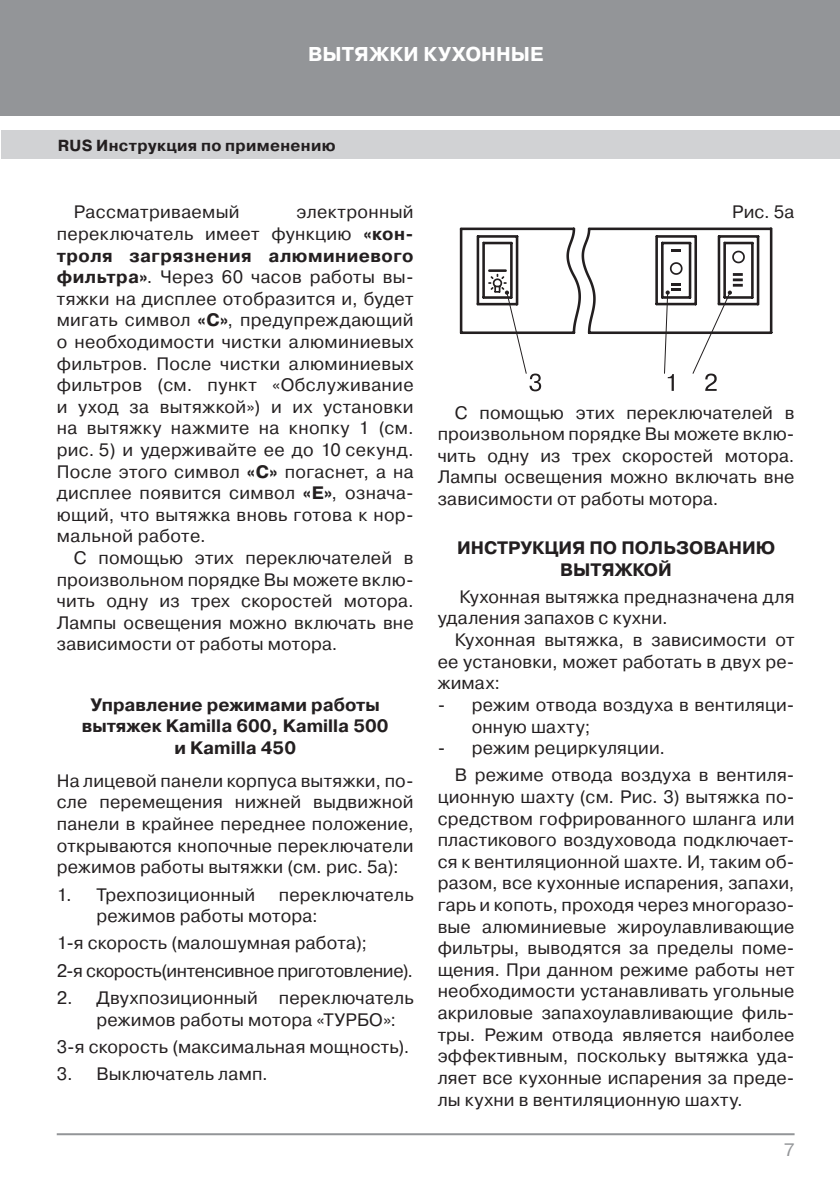
<style>
.page{position:relative;width:840px;height:1191px;background:#fff}
.page>*{position:absolute;margin:0;border:0;box-sizing:border-box;transform-origin:0 0}
.t1{font:700 20px "Pragmatica";letter-spacing:.005em;color:#fff}
.t2{font:18px/21.6px "Pragmatica";letter-spacing:.01em;color:#231f20;text-align:justify}
.t3{font:700 18px/21.6px "Pragmatica";color:#231f20;text-align:center}
.t4{font:18px/27.2px "Pragmatica";letter-spacing:-.015em;color:#231f20}
.t5{font:18px "Pragmatica";color:#939598}
.t6{font:700 16px "Pragmatica";letter-spacing:.02em;color:#231f20}
.s1{font-weight:700}
</style>
<div class="page">
<div style="left:0;top:0;width:839px;height:116px;background:#939598"></div>
<div style="left:1px;top:130px;width:838px;height:29px;background:#d1d2d4"></div>
<hr style="left:57px;top:1133px;width:737px;height:2px;background:#939598">
<svg style="left:459px;top:227px;width:313px;height:164px"></svg>
<p class="t1" style="left:308px;top:41px;width:237px">ВЫТЯЖКИ КУХОННЫЕ</p>
<p class="t6" style="left:58px;top:135px;width:279px">RUS Инструкция по применению</p>
<p class="t2" style="left:57px;top:202px;width:358px;text-indent:239px">электронный переключатель имеет функцию <span class="s1">«кон&shy;троля загрязнения алюминиевого фильтра»</span>. Через 60 часов работы вы&shy;тяжки на дисплее отобразится и, будет мигать символ <span class="s1">«С»</span>, предупреждающий о необходимости чистки алюминиевых фильтров. После чистки алюминиевых фильтров (см. пункт «Обслуживание и уход за вытяжкой») и их установки на вытяжку нажмите на кнопку 1 (см. рис. 5) и удерживайте ее до 10 секунд.<br>После этого символ <span class="s1">«С»</span> погаснет, а на дисплее появится символ <span class="s1">«Е»</span>, означа&shy;ющий, что вытяжка вновь готова к нор&shy;мальной работе.</p>
<p class="t2" style="left:57px;top:547px;width:358px;text-indent:17px">С помощью этих переключателей в произвольном порядке Вы можете вклю&shy;чить одну из трех скоростей мотора.<br>Лампы освещения можно включать вне зависимости от работы мотора.</p>
<p class="t2" style="left:74px;top:202px;width:167px">Рассматриваемый</p>
<p class="t3" style="left:82px;top:694px;width:308px">Управление режимами работы вытяжек Kamilla 600, Kamilla 500 и Kamilla 450</p>
<p class="t2" style="left:57px;top:770px;width:358px">На лицевой панели корпуса вытяжки, по&shy;сле перемещения нижней выдвижной панели в крайнее переднее положение, открываются кнопочные переключатели режимов работы вытяжки (см. рис. 5а):</p>
<p class="t2" style="left:57px;top:884px;width:200px">1. Трехпозиционный</p>
<p class="t2" style="left:96px;top:884px;width:318px;text-indent:182px">переключатель режимов работы мотора:</p>
<p class="t4" style="left:57px;top:930px;width:358px">1-я скорость (малошумная работа);<br>2-я скорость(интенсивное приготовление).</p>
<p class="t2" style="left:96px;top:987px;width:318px;text-indent:-40px">2. Двухпозиционный переключатель режимов работы мотора «ТУРБО»:</p>
<p class="t2" style="left:57px;top:1036px;width:354px">3-я скорость (максимальная мощность).</p>
<p class="t2" style="left:57px;top:1063px;width:212px">3. Выключатель ламп.</p>
<p class="t2" style="left:731px;top:202px;width:64px">Рис. 5a</p>
<p class="t2" style="left:437px;top:402px;width:358px;text-indent:17px">С помощью этих переключателей в произвольном порядке Вы можете вклю&shy;чить одну из трех скоростей мотора.<br>Лампы освещения можно включать вне зависимости от работы мотора.</p>
<p class="t3" style="left:456px;top:537px;width:319px">ИНСТРУКЦИЯ ПО ПОЛЬЗОВАНИЮ<br>ВЫТЯЖКОЙ</p>
<p class="t2" style="left:437px;top:586px;width:358px;text-indent:22px">Кухонная вытяжка предназначена для удаления запахов с кухни.</p>
<p class="t2" style="left:437px;top:629px;width:358px;text-indent:17px">Кухонная вытяжка, в зависимости от ее установки, может работать в двух ре&shy;жимах:</p>
<p class="t2" style="left:471px;top:694px;width:324px;text-indent:-34px">- режим отвода воздуха в вентиляци&shy;онную шахту;</p>
<p class="t2" style="left:454px;top:734px;width:341px;line-height:27.2px;text-indent:-17px">- режим рециркуляции.<br>В режиме отвода воздуха в вентиля-</p>
<p class="t2" style="left:437px;top:786px;width:358px">ционную шахту (см. Рис. 3) вытяжка по&shy;средством гофрированного шланга или пластикового воздуховода подключает&shy;ся к вентиляционной шахте. И, таким об&shy;разом, все кухонные испарения, запахи, гарь и копоть, проходя через многоразо&shy;вые алюминиевые жироулавливающие фильтры, выводятся за пределы поме&shy;щения. При данном режиме работы нет необходимости устанавливать угольные акриловые запахоулавливающие филь&shy;тры. Режим отвода является наиболее эффективным, поскольку вытяжка уда&shy;ляет все кухонные испарения за преде&shy;лы кухни в вентиляционную шахту.</p>
<p class="t5" style="left:783px;top:1138px;width:12px">7</p>
</div>
